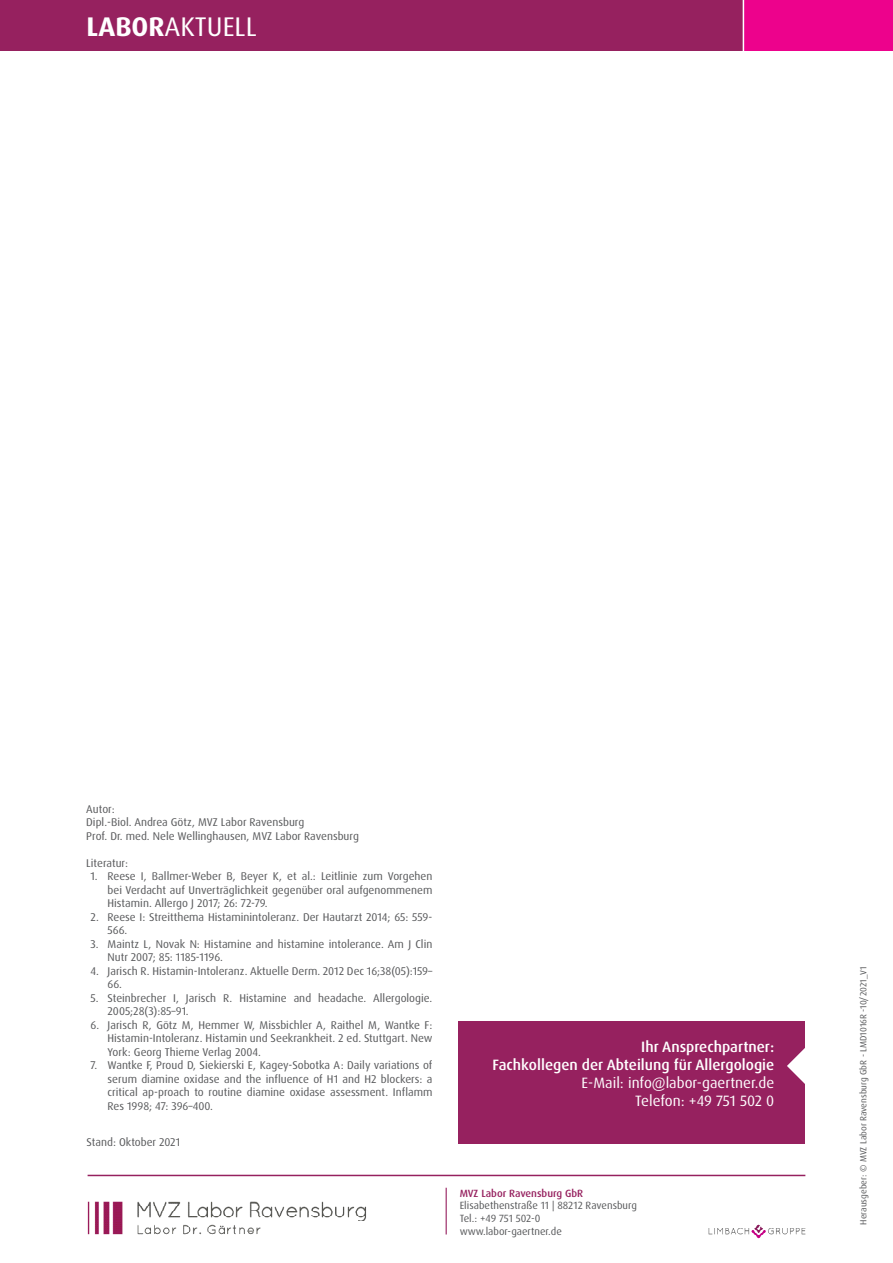
<style>
.page{position:relative;width:893px;height:1263px;background:#fff}
.page>*{position:absolute;margin:0;border:0;box-sizing:border-box;transform-origin:0 0}
.t1{font:27px "Dax OT";color:#fff}
.t2{font:500 15px/18px "Dax OT";color:#fff;text-align:right}
.t3{font:15px/18px "Dax OT";color:#fff;text-align:right}
.t4{font:11.25px/13.5px "Dax OT";color:#57585a}
.t5{font:10.5px/12.6px "Dax OT";color:#57585a}
.t6{font:500 10.5px "Dax OT";color:#96215f}
.t7{font:9px "Dax OT";color:#57585a}
.s1{font-weight:700}
</style>
<div class="page">
<div style="left:0;top:0;width:744px;height:51px;background:#96215f"></div>
<div style="left:744px;top:0;width:149px;height:51px;background:#ed028c"></div>
<hr style="left:743px;top:0;width:1px;height:53px;background:#fff">
<hr style="left:88px;top:1175px;width:717px;height:1px;background:#96215f">
<img style="left:87px;top:1201px;width:279px;height:34px">
<hr style="left:446px;top:1188px;width:1px;height:46px;background:#96215f">
<img style="left:708px;top:1224px;width:98px;height:15px">
<div style="left:458px;top:1022px;width:346px;height:122px;background:#96215f"></div>
<svg style="left:787px;top:1048px;width:18px;height:36px"></svg>
<h1 class="t1" style="left:87px;top:10px;width:172px"><span class="s1">LABOR</span>AKTUELL</h1>
<p class="t4" style="left:86px;top:802px;width:274px">Autor:<br>Dipl.-Biol. Andrea Götz, MVZ Labor Ravensburg<br>Prof. Dr. med. Nele Wellinghausen, MVZ Labor Ravensburg</p>
<p class="t4" style="left:86px;top:856px;width:43px">Literatur:</p>
<p class="t4" style="left:108px;top:869px;width:326px;text-align:justify;text-indent:-17px">1. Reese I, Ballmer-Weber B, Beyer K, et al.: Leitlinie zum Vorgehen bei Verdacht auf Unverträglichkeit gegenüber oral aufgenommenem Histamin. Allergo J 2017; 26: 72-79.</p>
<p class="t4" style="left:108px;top:910px;width:326px;text-indent:-17px">2. Reese I: Streitthema Histaminintoleranz. Der Hautarzt 2014; 65: 559-<br>566.</p>
<p class="t4" style="left:108px;top:937px;width:326px;text-indent:-17px">3. Maintz L, Novak N: Histamine and histamine intolerance. Am J Clin<br>Nutr 2007; 85: 1185-1196.</p>
<p class="t4" style="left:108px;top:964px;width:326px;text-indent:-17px">4. Jarisch R. Histamin-Intoleranz. Aktuelle Derm. 2012 Dec 16;38(05):159–<br>66.</p>
<p class="t4" style="left:108px;top:991px;width:326px;text-indent:-17px">5. Steinbrecher I, Jarisch R. Histamine and headache. Allergologie.<br>2005;28(3):85–91.</p>
<p class="t4" style="left:108px;top:1018px;width:327px;text-align:justify;text-indent:-17px">6. Jarisch R, Götz M, Hemmer W, Missbichler A, Raithel M, Wantke F:<br>Histamin-Intoleranz. Histamin und Seekrankheit. 2 ed. Stuttgart. New York: Georg Thieme Verlag 2004.</p>
<p class="t4" style="left:108px;top:1058px;width:326px;text-align:justify;text-indent:-17px">7. Wantke F, Proud D, Siekierski E, Kagey-Sobotka A: Daily variations of serum diamine oxidase and the influence of H1 and H2 blockers: a critical ap-proach to routine diamine oxidase assessment. Inflamm Res 1998; 47: 396–400.</p>
<p class="t4" style="left:87px;top:1136px;width:95px">Stand: Oktober 2021</p>
<h2 class="t2" style="left:493px;top:1038px;width:283px">Ihr Ansprechpartner:<br>Fachkollegen der Abteilung für Allergologie</h2>
<h2 class="t3" style="left:582px;top:1074px;width:194px">E-Mail: info@labor-gaertner.de<br>Telefon: +49 751 502 0</h2>
<p class="t6" style="left:460px;top:1186px;width:125px">MVZ Labor Ravensburg GbR</p>
<p class="t5" style="left:460px;top:1199px;width:179px">Elisabethenstraße 11 | 88212 Ravensburg<br>Tel.: +49 751 502-0 www.labor-gaertner.de</p>
<p class="t7" style="left:858px;top:1225px;width:260px;rotate:-90deg">Herausgeber: © MVZ Labor Ravensburg GbR - LMD1016R -10/2021_V1</p>
</div>
